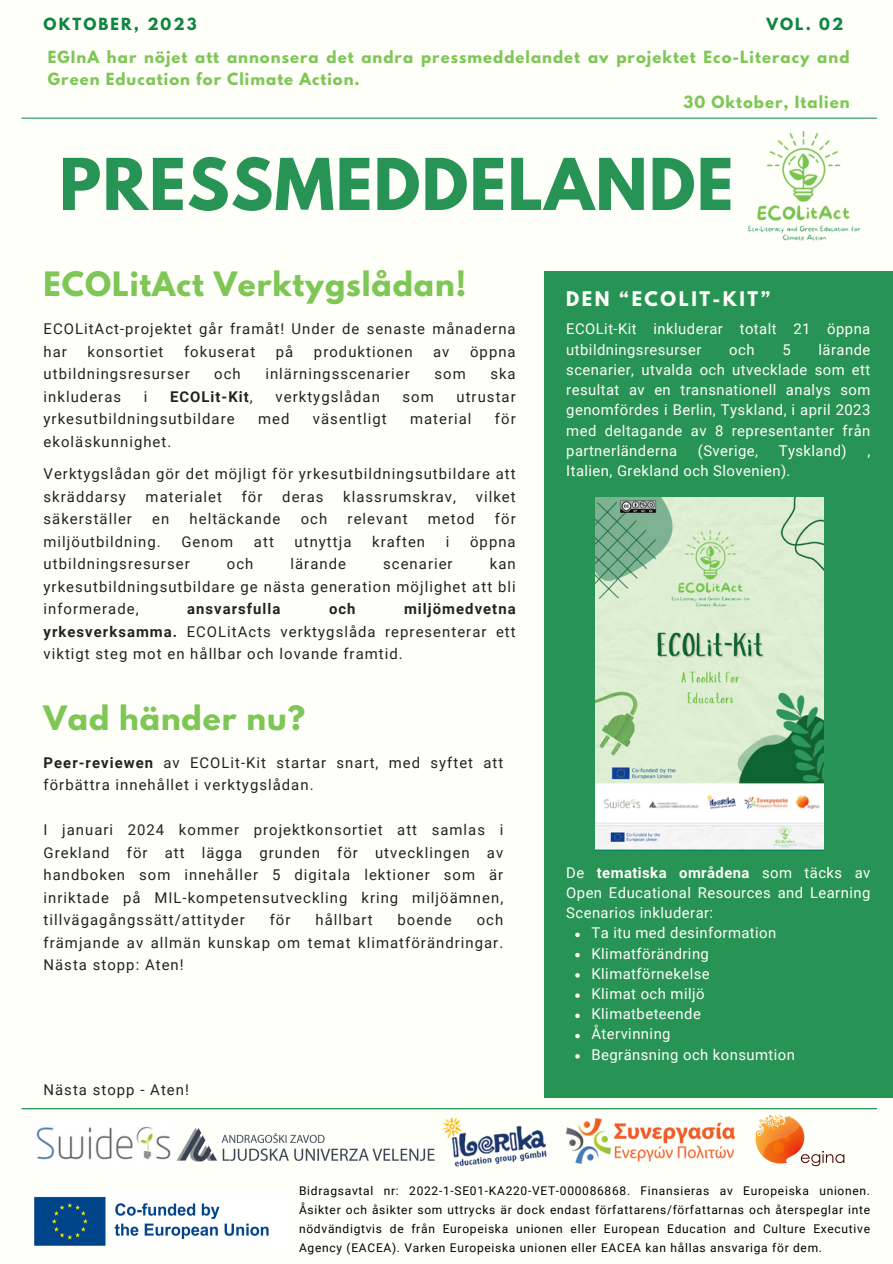
<style>
.page{position:relative;width:893px;height:1264px;background:#fff}
.page>*{position:absolute;margin:0;border:0;box-sizing:border-box;transform-origin:0 0}
.t1{font:700 63.15px "League Spartan";letter-spacing:.02em;color:#279355}
.t2{font:700 29.7px "League Spartan";letter-spacing:.03em;color:#7ec656}
.t3{font:700 17.85px "League Spartan";letter-spacing:.14em;color:#fffff9}
.t4{font:14.85px/22.5px "Roboto";letter-spacing:.07em;color:#222;text-align:justify}
.t5{font:14.85px/20.2px "Roboto";letter-spacing:.03em;color:#fffff9;text-align:justify}
.t6{font:700 14.85px/22.5px "League Spartan";letter-spacing:.07em;color:#7ec656}
.t7{font:700 14.85px "Roboto";letter-spacing:.07em;color:#222}
.t8{font:700 14.85px "League Spartan";letter-spacing:.14em;color:#0e8641}
.t9{font:12px/19px "Roboto";letter-spacing:.06em;color:#000;text-align:justify}
.s1{font-weight:400}
.s2{font-weight:700}
</style>
<div class="page">
<div style="left:0;top:0;width:892px;height:1262px;background:#fffff9"></div>
<div style="left:544px;top:271px;width:348px;height:826px;background:#279355"></div>
<hr style="left:22px;top:1108px;width:854px;height:1px;background:#0e8641">
<img style="left:667px;top:117px;width:210px;height:124px">
<img style="left:34px;top:1196px;width:235px;height:50px">
<img style="left:566px;top:1118px;width:169px;height:45px">
<img style="left:422px;top:1097px;width:144px;height:70px">
<img style="left:754px;top:1109px;width:91px;height:58px">
<img style="left:176px;top:1125px;width:267px;height:38px">
<img style="left:36px;top:1126px;width:135px;height:34px">
<hr style="left:22px;top:118px;width:854px;height:1px;background:#279355">
<img style="left:595px;top:497px;width:228px;height:353px">
<svg style="left:575px;top:932px;width:4px;height:5px"></svg>
<svg style="left:575px;top:952px;width:4px;height:5px"></svg>
<svg style="left:575px;top:973px;width:4px;height:4px"></svg>
<svg style="left:575px;top:993px;width:4px;height:4px"></svg>
<svg style="left:575px;top:1013px;width:4px;height:5px"></svg>
<svg style="left:575px;top:1033px;width:4px;height:5px"></svg>
<svg style="left:575px;top:1054px;width:4px;height:4px"></svg>
<p class="t8" style="left:44px;top:17px;width:155px">OKTOBER, 2023</p>
<p class="t8" style="left:766px;top:17px;width:78px">VOL. 02</p>
<p class="t6" style="left:48px;top:47px;width:803px">EGInA har nöjet att annonsera det andra pressmeddelandet av projektet Eco-Literacy and<br>Green Education for Climate Action.</p>
<p class="t6" style="left:683px;top:92px;width:167px">30 Oktober, Italien</p>
<p class="t1" style="left:59px;top:153px;width:675px">PRESSMEDDELANDE</p>
<p class="t2" style="left:44px;top:269px;width:424px">ECOLitAct Verktygslådan!</p>
<p class="t4" style="left:44px;top:318px;width:473px">ECOLitAct-projektet går framåt! Under de senaste månaderna har</p>
<p class="t4" style="left:87px;top:340px;width:77px">konsortiet</p>
<p class="t4" style="left:184px;top:340px;width:73px">fokuserat</p>
<p class="t4" style="left:276px;top:340px;width:19px">på</p>
<p class="t4" style="left:314px;top:340px;width:100px">produktionen</p>
<p class="t4" style="left:433px;top:340px;width:18px">av</p>
<p class="t4" style="left:470px;top:340px;width:47px">öppna</p>
<p class="t4" style="left:44px;top:363px;width:148px">utbildningsresurser</p>
<p class="t4" style="left:214px;top:363px;width:28px">och</p>
<p class="t4" style="left:265px;top:363px;width:146px">inlärningsscenarier</p>
<p class="t4" style="left:434px;top:363px;width:33px">som</p>
<p class="t4" style="left:490px;top:363px;width:27px">ska</p>
<p class="t4" style="left:44px;top:385px;width:79px">inkluderas</p>
<p class="t4" style="left:144px;top:385px;width:5px">i</p>
<p class="t7" style="left:170px;top:388px;width:84px">ECOLit-Kit<span class="s1">,</span></p>
<p class="t4" style="left:275px;top:385px;width:106px">verktygslådan</p>
<p class="t4" style="left:402px;top:385px;width:33px">som</p>
<p class="t4" style="left:456px;top:385px;width:61px">utrustar</p>
<p class="t4" style="left:44px;top:408px;width:193px">yrkesutbildningsutbildare</p>
<p class="t4" style="left:258px;top:408px;width:33px">med</p>
<p class="t4" style="left:313px;top:408px;width:75px">väsentligt</p>
<p class="t4" style="left:410px;top:408px;width:63px">material</p>
<p class="t4" style="left:495px;top:408px;width:22px">för</p>
<p class="t4" style="left:44px;top:430px;width:129px">ekoläskunnighet.</p>
<p class="t4" style="left:44px;top:463px;width:473px">Verktygslådan gör det möjligt för yrkesutbildningsutbildare att skräddarsy</p>
<p class="t4" style="left:146px;top:485px;width:78px">materialet</p>
<p class="t4" style="left:242px;top:485px;width:22px">för</p>
<p class="t4" style="left:282px;top:485px;width:43px">deras</p>
<p class="t4" style="left:343px;top:485px;width:114px">klassrumskrav,</p>
<p class="t4" style="left:476px;top:485px;width:41px">vilket</p>
<p class="t4" style="left:44px;top:508px;width:90px">säkerställer</p>
<p class="t4" style="left:152px;top:508px;width:19px">en</p>
<p class="t4" style="left:189px;top:508px;width:92px">heltäckande</p>
<p class="t4" style="left:301px;top:508px;width:28px">och</p>
<p class="t4" style="left:347px;top:508px;width:61px">relevant</p>
<p class="t4" style="left:428px;top:508px;width:48px">metod</p>
<p class="t4" style="left:495px;top:508px;width:22px">för</p>
<p class="t4" style="left:44px;top:530px;width:119px">miljöutbildning.</p>
<p class="t4" style="left:181px;top:530px;width:53px">Genom</p>
<p class="t4" style="left:254px;top:530px;width:21px">att</p>
<p class="t4" style="left:294px;top:530px;width:58px">utnyttja</p>
<p class="t4" style="left:372px;top:530px;width:54px">kraften</p>
<p class="t4" style="left:446px;top:530px;width:5px">i</p>
<p class="t4" style="left:470px;top:530px;width:47px">öppna</p>
<p class="t4" style="left:44px;top:553px;width:148px">utbildningsresurser</p>
<p class="t4" style="left:227px;top:553px;width:28px">och</p>
<p class="t4" style="left:290px;top:553px;width:57px">lärande</p>
<p class="t4" style="left:383px;top:553px;width:71px">scenarier</p>
<p class="t4" style="left:44px;top:553px;width:473px;text-indent:446px">kan yrkesutbildningsutbildare ge nästa generation möjlighet att bli informerade,</p>
<p class="t7" style="left:187px;top:600px;width:95px">ansvarsfulla</p>
<p class="t7" style="left:329px;top:600px;width:28px">och</p>
<p class="t4" style="left:44px;top:598px;width:473px;text-indent:360px"><span class="s2">miljömedvetna yrkesverksamma.</span> ECOLitActs verktygslåda representerar ett viktigt steg mot en hållbar och lovande framtid.</p>
<p class="t2" style="left:44px;top:702px;width:263px">Vad händer nu?</p>
<p class="t4" style="left:44px;top:751px;width:461px"><span class="s2">Peer-reviewen</span> av ECOLit-Kit startar snart, med syftet att förbättra innehållet i verktygslådan.</p>
<p class="t4" style="left:44px;top:818px;width:461px">I januari 2024 kommer projektkonsortiet att samlas i Grekland för att lägga grunden för utvecklingen av handboken som innehåller 5 digitala lektioner som är inriktade på MIL-kompetensutveckling kring miljöämnen, tillvägagångssätt/attityder</p>
<p class="t4" style="left:270px;top:908px;width:22px">för</p>
<p class="t4" style="left:315px;top:908px;width:59px">hållbart</p>
<p class="t4" style="left:397px;top:908px;width:56px">boende</p>
<p class="t4" style="left:44px;top:908px;width:461px;text-indent:433px">och främjande av allmän kunskap om temat klimatförändringar.<br>Nästa stopp: Aten!</p>
<p class="t4" style="left:44px;top:1078px;width:147px">Nästa stopp - Aten!</p>
<p class="t3" style="left:566px;top:290px;width:205px">DEN “ECOLIT-KIT”</p>
<p class="t5" style="left:566px;top:319px;width:305px">ECOLit-Kit inkluderar totalt 21 öppna utbildningsresurser</p>
<p class="t5" style="left:566px;top:339px;width:305px;text-indent:252px">lärande scenarier, utvalda och utvecklade som ett resultat av en transnationell analys som genomfördes i Berlin, Tyskland, i april 2023 med deltagande av 8 representanter från partnerländerna</p>
<p class="t5" style="left:729px;top:339px;width:27px">och</p>
<p class="t5" style="left:782px;top:339px;width:10px">5</p>
<p class="t5" style="left:697px;top:440px;width:62px">(Sverige,</p>
<p class="t5" style="left:778px;top:440px;width:69px">Tyskland)</p>
<p class="t5" style="left:867px;top:440px;width:4px">,</p>
<p class="t5" style="left:566px;top:461px;width:226px">Italien, Grekland och Slovenien).</p>
<p class="t5" style="left:566px;top:862px;width:305px">De <span class="s2">tematiska områdena</span> som täcks av Open Educational Resources and Learning Scenarios inkluderar:</p>
<p class="t5" style="left:591px;top:923px;width:186px">Ta itu med desinformation</p>
<p class="t5" style="left:591px;top:943px;width:119px">Klimatförändring</p>
<p class="t5" style="left:591px;top:963px;width:120px">Klimatförnekelse</p>
<p class="t5" style="left:591px;top:983px;width:114px">Klimat och miljö</p>
<p class="t5" style="left:591px;top:1004px;width:111px">Klimatbeteende</p>
<p class="t5" style="left:591px;top:1024px;width:81px">Återvinning</p>
<p class="t5" style="left:591px;top:1044px;width:205px">Begränsning och konsumtion</p>
<p class="t9" style="left:299px;top:1181px;width:572px">Bidragsavtal nr: 2022-1-SE01-KA220-VET-000086868. Finansieras av Europeiska unionen.<br>Åsikter och åsikter som uttrycks är dock endast författarens/författarnas och återspeglar inte nödvändigtvis de från Europeiska unionen eller European Education and Culture Executive Agency (EACEA). Varken Europeiska unionen eller EACEA kan hållas ansvariga för dem.</p>
</div>
